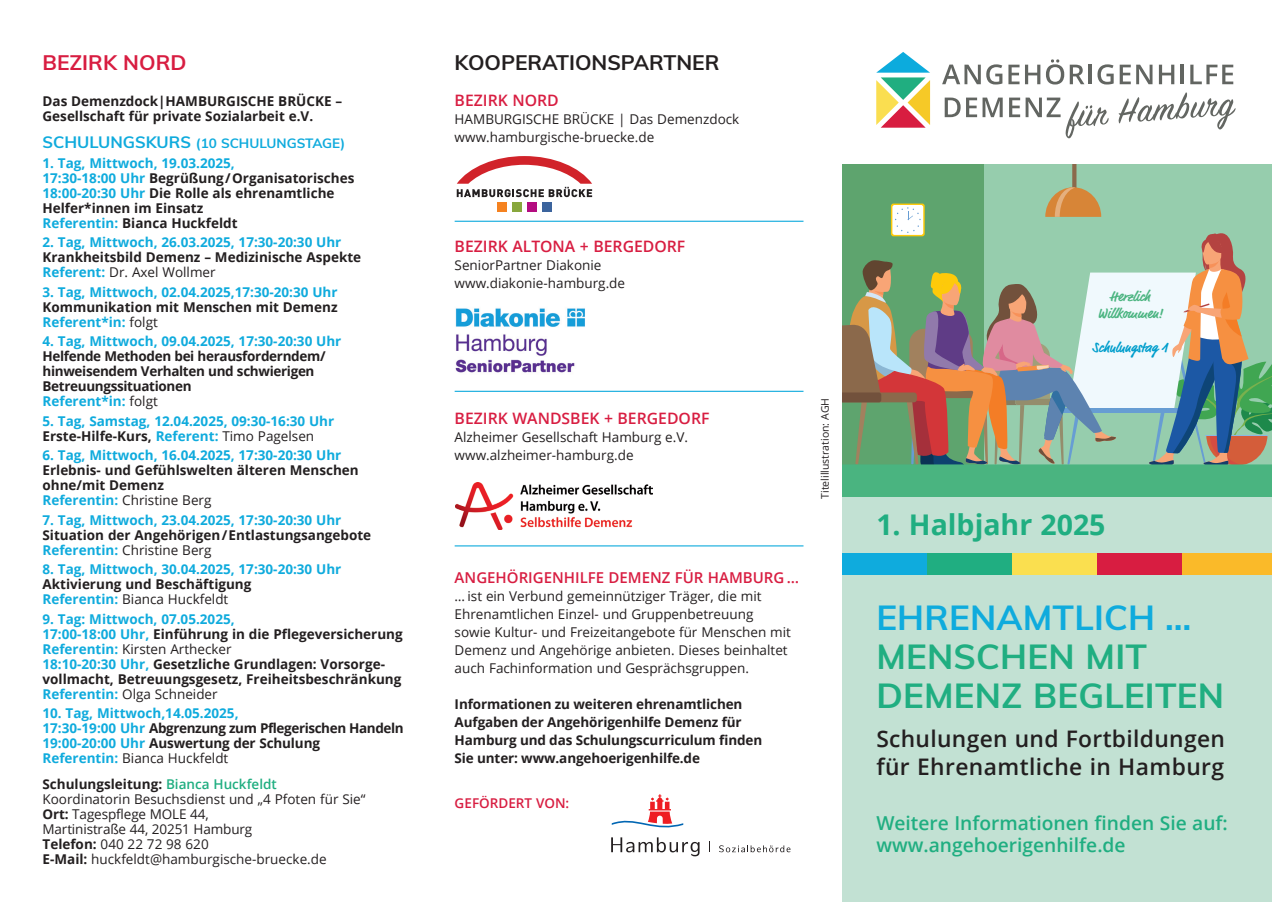
<style>
.page{position:relative;width:1272px;height:902px;background:#fff}
.page>*{position:absolute;margin:0;border:0;box-sizing:border-box;transform-origin:0 0}
.t1{font:700 34.8px/39px "Muli";letter-spacing:.005em;color:#20ae81}
.t2{font:700 34.8px "Muli";letter-spacing:.005em;color:#0fabdd}
.t3{font:700 28.5px "Open Sans";color:#20ae81}
.t4{font:600 22.8px/28px "Open Sans";letter-spacing:.015em;color:#231f20}
.t5{font:700 21px "Muli";color:#231f20}
.t6{font:700 21px "Muli";color:#d81d41}
.t7{font:600 19.2px/21.9px "Open Sans";color:#20ae81}
.t8{font:600 15.75px "Open Sans";color:#d81d41}
.t9{font:600 15px "Open Sans";color:#d81d41}
.t10{font:700 14.25px/17.1px "Market Pro";color:#4ab480;text-align:center}
.t11{font:700 14.25px "Market Pro";letter-spacing:.005em;color:#009ecc}
.t12{font:700 13.5px/15px "Open Sans";color:#231f20}
.t13{font:13.5px/18px "Open Sans";color:#231f20}
.t14{font:700 13.5px/15px "Open Sans";color:#0fabdd}
.t15{font:700 13.5px/15px "Open Sans";letter-spacing:-.025em;color:#231f20}
.t16{font:700 13.5px "Muli";color:#0fabdd}
.t17{font:600 13.5px "Open Sans";color:#d81d41}
.t18{font:10.5px "Open Sans";color:#231f20}
.s1{font-size:16.5px}
.s2{color:#0fabdd}
.s3{font-weight:400}
.s4{color:#231f20}
.s5{font-weight:400;color:#231f20}
.s6{font-weight:700}
.s7{font-weight:600;color:#20ae81}
</style>
<div class="page">
<svg style="left:842px;top:165px;width:429px;height:332px;background:#91af93"></svg>
<div style="left:842px;top:570px;width:429px;height:331px;background:#c2e1d3"></div>
<hr style="left:454px;top:221px;width:349px;height:1px;background:#0fabdd">
<hr style="left:454px;top:391px;width:349px;height:1px;background:#0fabdd">
<hr style="left:454px;top:545px;width:349px;height:1px;background:#0fabdd">
<svg style="left:457px;top:156px;width:135px;height:41px"></svg>
<div style="left:497px;top:202px;width:9px;height:10px;background:#f58220"></div>
<div style="left:512px;top:202px;width:9px;height:10px;background:#88a73d"></div>
<div style="left:527px;top:202px;width:9px;height:10px;background:#b40c80"></div>
<div style="left:542px;top:202px;width:9px;height:10px;background:#3c649d"></div>
<img style="left:456px;top:482px;width:197px;height:47px">
<img style="left:455px;top:308px;width:130px;height:65px">
<div style="left:842px;top:497px;width:429px;height:56px;background:#c2e1d3"></div>
<div style="left:842px;top:553px;width:85px;height:21px;background:#0fabdd"></div>
<div style="left:927px;top:553px;width:85px;height:21px;background:#20ae81"></div>
<div style="left:1012px;top:553px;width:85px;height:21px;background:#fadf4f"></div>
<div style="left:1097px;top:553px;width:85px;height:21px;background:#d81d41"></div>
<div style="left:1182px;top:553px;width:89px;height:21px;background:#faba29"></div>
<svg style="left:942px;top:65px;width:38px;height:19px"></svg>
<svg style="left:986px;top:64px;width:16px;height:20px"></svg>
<svg style="left:1008px;top:59px;width:76px;height:25px"></svg>
<hr style="left:1088px;top:65px;width:3px;height:19px;background:#626561">
<svg style="left:1097px;top:64px;width:16px;height:20px"></svg>
<svg style="left:1119px;top:65px;width:11px;height:19px"></svg>
<svg style="left:1136px;top:65px;width:16px;height:19px"></svg>
<svg style="left:1158px;top:65px;width:16px;height:19px"></svg>
<hr style="left:1180px;top:65px;width:3px;height:19px;background:#626561">
<svg style="left:1190px;top:65px;width:43px;height:19px"></svg>
<svg style="left:944px;top:98px;width:16px;height:19px"></svg>
<svg style="left:966px;top:98px;width:36px;height:19px"></svg>
<svg style="left:1009px;top:98px;width:99px;height:41px"></svg>
<svg style="left:1118px;top:92px;width:117px;height:38px"></svg>
<svg style="left:876px;top:52px;width:54px;height:76px"></svg>
<svg style="left:611px;top:837px;width:88px;height:19px"></svg>
<svg style="left:611px;top:794px;width:72px;height:34px"></svg>
<svg style="left:719px;top:845px;width:71px;height:7px"></svg>
<h3 class="t6" style="left:43px;top:47px;width:145px">BEZIRK NORD</h3>
<p class="t12" style="left:43px;top:93px;width:301px">Das Demenzdock|HAMBURGISCHE BRÜCKE –<br>Gesellschaft für private Sozialarbeit e.V.</p>
<p class="t16" style="left:43px;top:133px;width:304px"><span class="s1">SCHULUNGSKURS</span> (10 SCHULUNGSTAGE)</p>
<p class="t12" style="left:43px;top:155px;width:313px"><span class="s2">1. Tag, Mittwoch, 19.03.2025,<br>17:30-18:00 Uhr</span> Begrüßung / Organisatorisches <span class="s2">18:00-20:30 Uhr</span> Die Rolle als ehrenamtliche Helfer*innen im Einsatz<br><span class="s2">Referentin:</span> Bianca Huckfeldt</p>
<p class="t14" style="left:43px;top:234px;width:300px">2. Tag, Mittwoch, 26.03.2025, 17:30-20:30 Uhr</p>
<p class="t12" style="left:43px;top:249px;width:320px">Krankheitsbild Demenz – Medizinische Aspekte<br><span class="s2">Referent:</span> <span class="s3">Dr. Axel Wollmer</span></p>
<p class="t14" style="left:43px;top:284px;width:296px">3. Tag, Mittwoch, 02.04.2025,17:30-20:30 Uhr</p>
<p class="t12" style="left:43px;top:299px;width:296px">Kommunikation mit Menschen mit Demenz<br><span class="s2">Referent*in:</span> <span class="s3">folgt</span></p>
<p class="t14" style="left:43px;top:333px;width:300px">4. Tag, Mittwoch, 09.04.2025, 17:30-20:30 Uhr</p>
<p class="t15" style="left:43px;top:348px;width:284px">Helfende Methoden bei herausforderndem/ hinweisendem Verhalten und schwierigen<br>Betreuungssituationen<br><span class="s2">Referent*in:</span> <span class="s3">folgt</span></p>
<p class="t14" style="left:43px;top:413px;width:293px">5. Tag, Samstag, 12.04.2025, 09:30-16:30 Uhr<br><span class="s4">Erste-Hilfe-Kurs,</span> Referent: <span class="s5">Timo Pagelsen</span></p>
<p class="t14" style="left:43px;top:447px;width:300px">6. Tag, Mittwoch, 16.04.2025, 17:30-20:30 Uhr</p>
<p class="t12" style="left:43px;top:462px;width:318px">Erlebnis- und Gefühlswelten älteren Menschen ohne/mit Demenz<br><span class="s2">Referentin:</span> <span class="s3">Christine Berg</span></p>
<p class="t14" style="left:43px;top:512px;width:300px">7. Tag, Mittwoch, 23.04.2025, 17:30-20:30 Uhr</p>
<p class="t12" style="left:43px;top:527px;width:330px">Situation der Angehörigen / Entlastungsangebote<br><span class="s2">Referentin:</span> <span class="s3">Christine Berg</span></p>
<p class="t14" style="left:43px;top:561px;width:300px">8. Tag, Mittwoch, 30.04.2025, 17:30-20:30 Uhr</p>
<p class="t12" style="left:43px;top:576px;width:210px">Aktivierung und Beschäftigung<br><span class="s2">Referentin:</span> <span class="s3">Bianca Huckfeldt</span></p>
<p class="t12" style="left:43px;top:611px;width:362px"><span class="s2">9. Tag: Mittwoch, 07.05.2025,<br>17:00-18:00 Uhr,</span> Einführung in die Pflegeversicherung <span class="s2">Referentin:</span> <span class="s3">Kirsten Arthecker<br></span><span class="s2">18:10-20:30 Uhr,</span> Gesetzliche Grundlagen: Vorsorge&shy;vollmacht, Betreuungsgesetz, Freiheitsbeschränkung <span class="s2">Referentin:</span> <span class="s3">Olga Schneider</span></p>
<p class="t14" style="left:43px;top:705px;width:363px">10. Tag, Mittwoch,14.05.2025,<br>17:30-19:00 Uhr <span class="s4">Abgrenzung zum Pflegerischen Handeln </span>19:00-20:00 Uhr <span class="s4">Auswertung der Schulung<br></span>Referentin: <span class="s5">Bianca Huckfeldt</span></p>
<p class="t13" style="left:43px;top:776px;width:324px;line-height:15px"><span class="s6">Schulungsleitung:</span> <span class="s7">Bianca Huckfeldt </span>Koordinatorin Besuchsdienst und „4 Pfoten für Sie“ <span class="s6">Ort:</span> Tagespflege MOLE 44,<br>Martinistraße 44, 20251 Hamburg<br><span class="s6">Telefon:</span> 040 22 72 98 620<br><span class="s6">E-Mail:</span> huckfeldt@hamburgische-bruecke.de</p>
<h3 class="t5" style="left:454px;top:47px;width:266px">KOOPERATIONSPARTNER</h3>
<p class="t8" style="left:454px;top:89px;width:106px">BEZIRK NORD</p>
<p class="t13" style="left:454px;top:110px;width:286px">HAMBURGISCHE BRÜCKE | Das Demenzdock www.hamburgische-bruecke.de</p>
<p class="t8" style="left:454px;top:236px;width:232px">BEZIRK ALTONA + BERGEDORF</p>
<p class="t13" style="left:454px;top:256px;width:172px">SeniorPartner Diakonie www.diakonie-hamburg.de</p>
<p class="t8" style="left:454px;top:407px;width:256px">BEZIRK WANDSBEK + BERGEDORF</p>
<p class="t13" style="left:454px;top:427px;width:235px">Alzheimer Gesellschaft Hamburg e.V. www.alzheimer-hamburg.de</p>
<p class="t18" style="left:817px;top:499px;width:102px;rotate:-90deg">Titelillustration: AGH</p>
<p class="t9" style="left:454px;top:567px;width:346px">ANGEHÖRIGENHILFE DEMENZ FÜR HAMBURG …</p>
<p class="t13" style="left:454px;top:586px;width:338px">… ist ein Verbund gemeinnütziger Träger, die mit Ehrenamtlichen Einzel- und Gruppenbetreuung sowie Kultur- und Freizeitangebote für Menschen mit Demenz und Angehörige anbieten. Dieses beinhaltet auch Fachinformation und Gesprächsgruppen.</p>
<p class="t12" style="left:454px;top:694px;width:309px;line-height:18px">Informationen zu weiteren ehrenamtlichen Aufgaben der Angehörigenhilfe Demenz für Hamburg und das Schulungscurriculum finden Sie unter: www.angehoerigenhilfe.de</p>
<p class="t17" style="left:454px;top:793px;width:116px">GEFÖRDERT VON:</p>
<p class="t10" style="left:1097px;top:288px;width:67px">Herzlich<br>Willkommen!</p>
<p class="t11" style="left:1092px;top:337px;width:77px">Schulungstag 1</p>
<h2 class="t3" style="left:876px;top:504px;width:231px">1. Halbjahr 2025</h2>
<h1 class="t2" style="left:876px;top:591px;width:316px">EHRENAMTLICH …</h1>
<h1 class="t1" style="left:876px;top:634px;width:349px">MENSCHEN MIT<br>DEMENZ BEGLEITEN</h1>
<h3 class="t4" style="left:876px;top:723px;width:350px">Schulungen und Fortbildungen für Ehrenamtliche in Hamburg</h3>
<h3 class="t7" style="left:876px;top:811px;width:353px">Weitere Informationen finden Sie auf: www.angehoerigenhilfe.de</h3>
</div>
